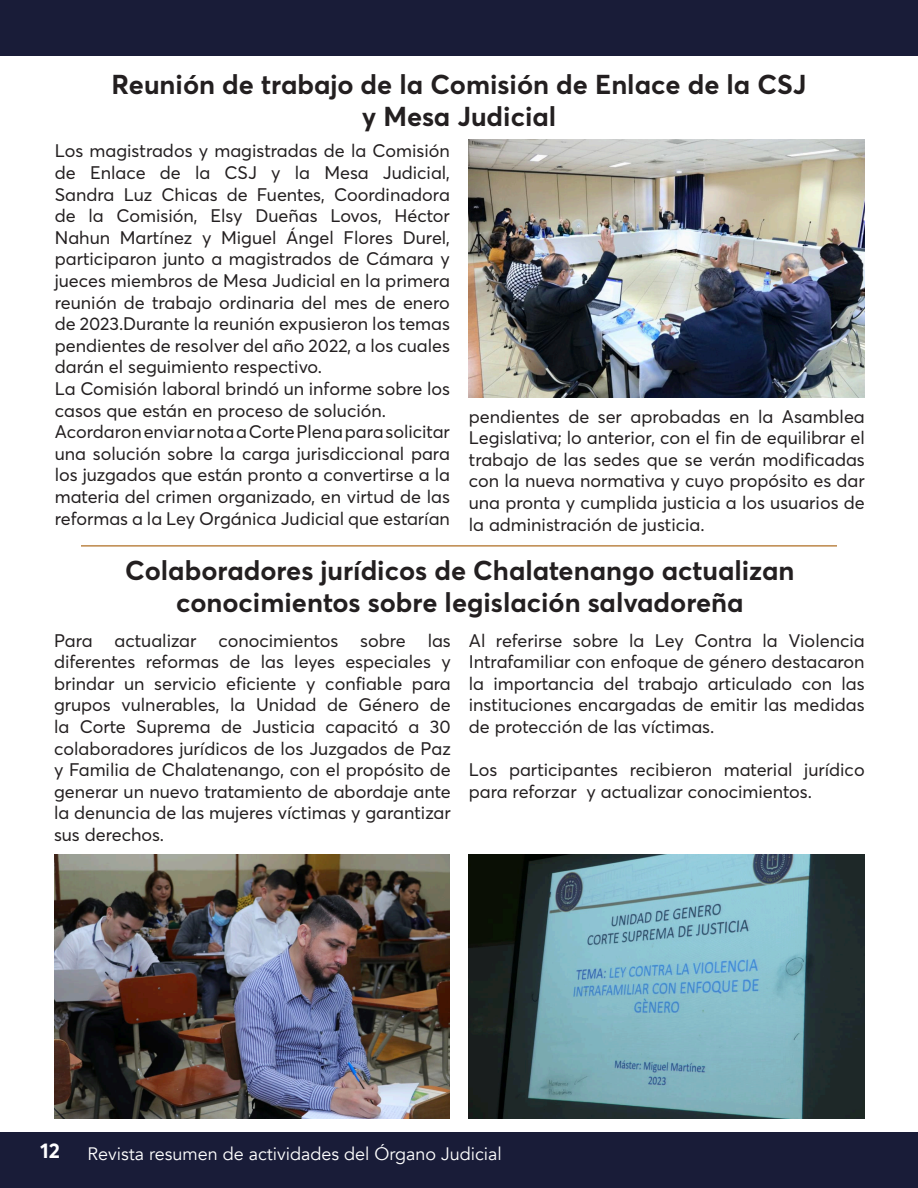
<style>
.page{position:relative;width:918px;height:1188px;background:#fff}
.page>*{position:absolute;margin:0;border:0;box-sizing:border-box;transform-origin:0 0}
.t1{font:700 27px/32.4px "Averta";color:#231f20;text-align:center}
.t2{font:700 21px "Averta";color:#fff}
.t3{font:18px/21.6px "Averta Demo PE";color:#231f20;text-align:justify}
.t4{font:18px "Avenir";color:#fff}
</style>
<div class="page">
<div style="left:0;top:1133px;width:918px;height:55px;background:#191c38"></div>
<div style="left:0;top:0;width:918px;height:55px;background:#191c38"></div>
<img style="left:469px;top:855px;width:396px;height:264px">
<img style="left:54px;top:855px;width:396px;height:264px">
<hr style="left:81px;top:545px;width:756px;height:2px;background:#bd8748">
<img style="left:468px;top:139px;width:397px;height:259px">
<p class="t1" style="left:112px;top:68px;width:697px">Reunión de trabajo de la Comisión de Enlace de la CSJ y Mesa Judicial</p>
<p class="t3" style="left:55px;top:140px;width:397px">Los magistrados y magistradas de la Comisión de Enlace de la CSJ y la Mesa Judicial, Sandra Luz Chicas de Fuentes, Coordinadora de la Comisión, Elsy Dueñas Lovos, Héctor Nahun Martínez y Miguel Ángel Flores Durel, participaron junto a magistrados de Cámara y jueces miembros de Mesa Judicial en la primera reunión de trabajo ordinaria del mes de enero de 2023.Durante la reunión expusieron los temas pendientes de resolver del año 2022, a los cuales darán el seguimiento respectivo.</p>
<p class="t3" style="left:55px;top:377px;width:397px">La Comisión laboral brindó un informe sobre los casos que están en proceso de solución.</p>
<p class="t3" style="left:55px;top:420px;width:397px">Acordaron enviar nota a Corte Plena para solicitar una solución sobre la carga jurisdiccional para los juzgados que están pronto a convertirse a la materia del crimen organizado, en virtud de las reformas a la Ley Orgánica Judicial que estarían</p>
<p class="t3" style="left:469px;top:405px;width:398px">pendientes de ser aprobadas en la Asamblea Legislativa; lo anterior, con el fin de equilibrar el trabajo de las sedes que se verán modificadas con la nueva normativa y cuyo propósito es dar una pronta y cumplida justicia a los usuarios de la administración de justicia.</p>
<p class="t1" style="left:125px;top:554px;width:671px">Colaboradores jurídicos de Chalatenango actualizan conocimientos sobre legislación salvadoreña</p>
<p class="t3" style="left:54px;top:629px;width:398px">Para actualizar conocimientos sobre las diferentes reformas de las leyes especiales y brindar un servicio eficiente y confiable para grupos vulnerables, la Unidad de Género de la Corte Suprema de Justicia capacitó a 30 colaboradores jurídicos de los Juzgados de Paz y Familia de Chalatenango, con el propósito de generar un nuevo tratamiento de abordaje ante la denuncia de las mujeres víctimas y garantizar sus derechos.</p>
<p class="t3" style="left:469px;top:629px;width:397px">Al referirse sobre la Ley Contra la Violencia Intrafamiliar con enfoque de género destacaron la importancia del trabajo articulado con las instituciones encargadas de emitir las medidas de protección de las víctimas.</p>
<p class="t3" style="left:469px;top:758px;width:397px">Los participantes recibieron material jurídico para reforzar y actualizar conocimientos.</p>
<p class="t2" style="left:40px;top:1137px;width:21px">12</p>
<p class="t4" style="left:87px;top:1143px;width:416px">Revista resumen de actividades del Órgano Judicial</p>
</div>
